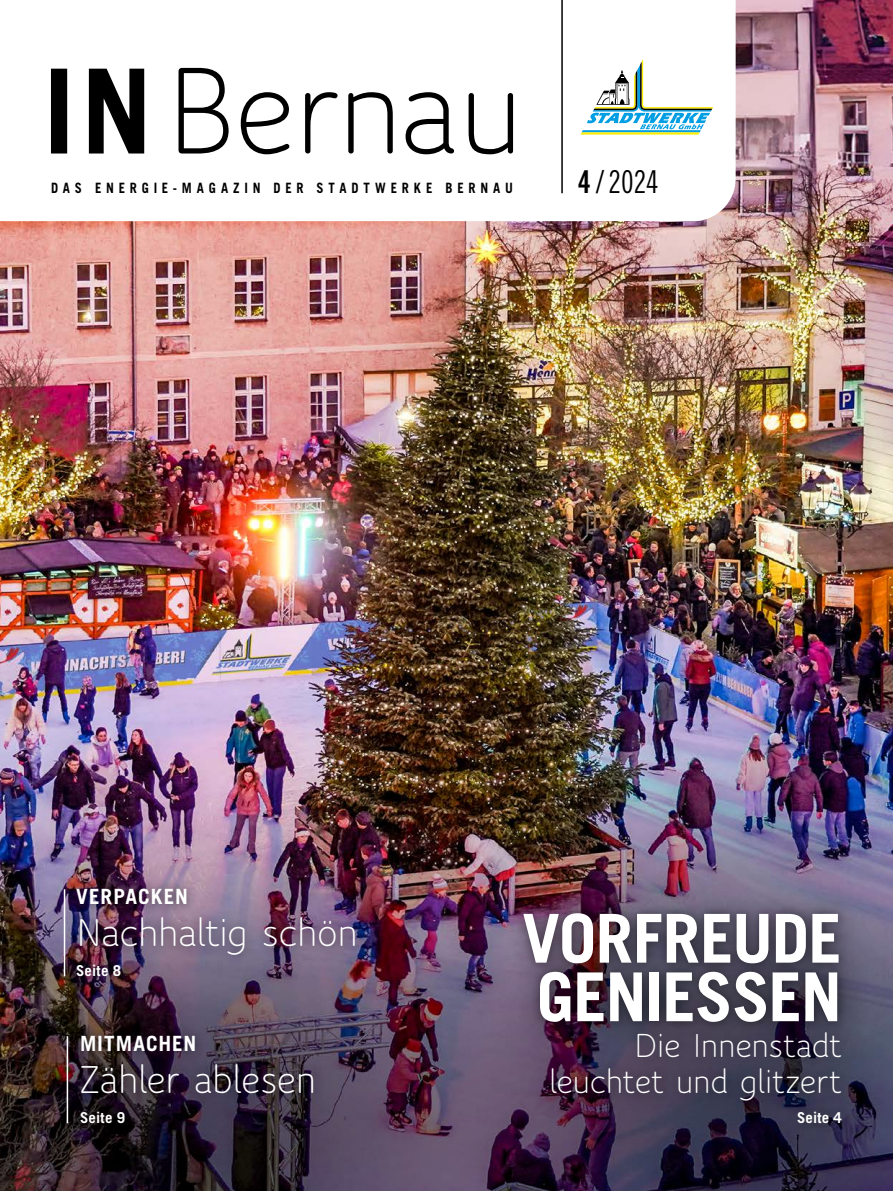
<style>
.page{position:relative;width:893px;height:1191px;background:#fff}
.page>*{position:absolute;margin:0;border:0;box-sizing:border-box;transform-origin:0 0}
.t1{font:700 67.5px/58.5px "Trade Gothic LT Std";letter-spacing:-.015em;color:#fff}
.t2{font:42px "Speak OT";letter-spacing:-.015em;color:#fff}
.t3{font:36px/36px "Speak OT";letter-spacing:-.01em;color:#fff;text-align:right}
.t4{font:31.5px "Trade Gothic LT Std Cn 18";color:#000;scale:.9 1}
.t5{font:700 21px "Trade Gothic LT Std";letter-spacing:.045em;color:#fff}
.t6{font:700 15px "Trade Gothic LT Std";letter-spacing:.01em;color:#fff}
.t7{font:700 14.25px "Trade Gothic LT Std";letter-spacing:.375em;color:#000;scale:.9 1}
.s1{font-family:"Trade Gothic LT Std Bd Cn 20"}
</style>
<div class="page">
<img style="left:0;top:0;width:893px;height:722px">
<img style="left:0;top:722px;width:893px;height:469px">
<div style="left:70px;top:1024px;width:255px;height:110px;background:#000;opacity:.62"></div>
<hr style="left:67px;top:1036px;width:1px;height:87px;background:#fff">
<div style="left:66px;top:877px;width:301px;height:111px;background:#000;opacity:.62"></div>
<hr style="left:64px;top:889px;width:1px;height:87px;background:#fff">
<div style="left:502px;top:890px;width:370px;height:265px;background:#000;opacity:.55"></div>
<div style="left:514px;top:903px;width:337px;height:229px;background:#000;opacity:.41"></div>
<svg style="left:0;top:0;width:736px;height:221px"></svg>
<hr style="left:561px;top:0;width:2px;height:193px;background:#000">
<svg style="left:51px;top:68px;width:462px;height:86px"></svg>
<svg style="left:580px;top:59px;width:133px;height:76px"></svg>
<p class="t7" style="left:51px;top:179px;width:515px">DAS ENERGIE-MAGAZIN DER STADTWERKE BERNAU</p>
<h3 class="t4" style="left:578px;top:163px;width:91px"><span class="s1">4</span> / 2024</h3>
<h3 class="t5" style="left:76px;top:884px;width:113px">VERPACKEN</h3>
<h2 class="t2" style="left:76px;top:909px;width:283px">Nachhaltig schön</h2>
<p class="t6" style="left:76px;top:961px;width:46px">Seite 8</p>
<h3 class="t5" style="left:80px;top:1030px;width:118px">MITMACHEN</h3>
<h2 class="t2" style="left:80px;top:1056px;width:238px">Zähler ablesen</h2>
<p class="t6" style="left:80px;top:1108px;width:46px">Seite 9</p>
<h1 class="t1" style="left:522px;top:908px;width:321px">VORFREUDE<br>GENIESSEN</h1>
<h3 class="t3" style="left:549px;top:1027px;width:294px">Die Innenstadt leuchtet und glitzert</h3>
<p class="t6" style="left:797px;top:1108px;width:46px">Seite 4</p>
</div>
